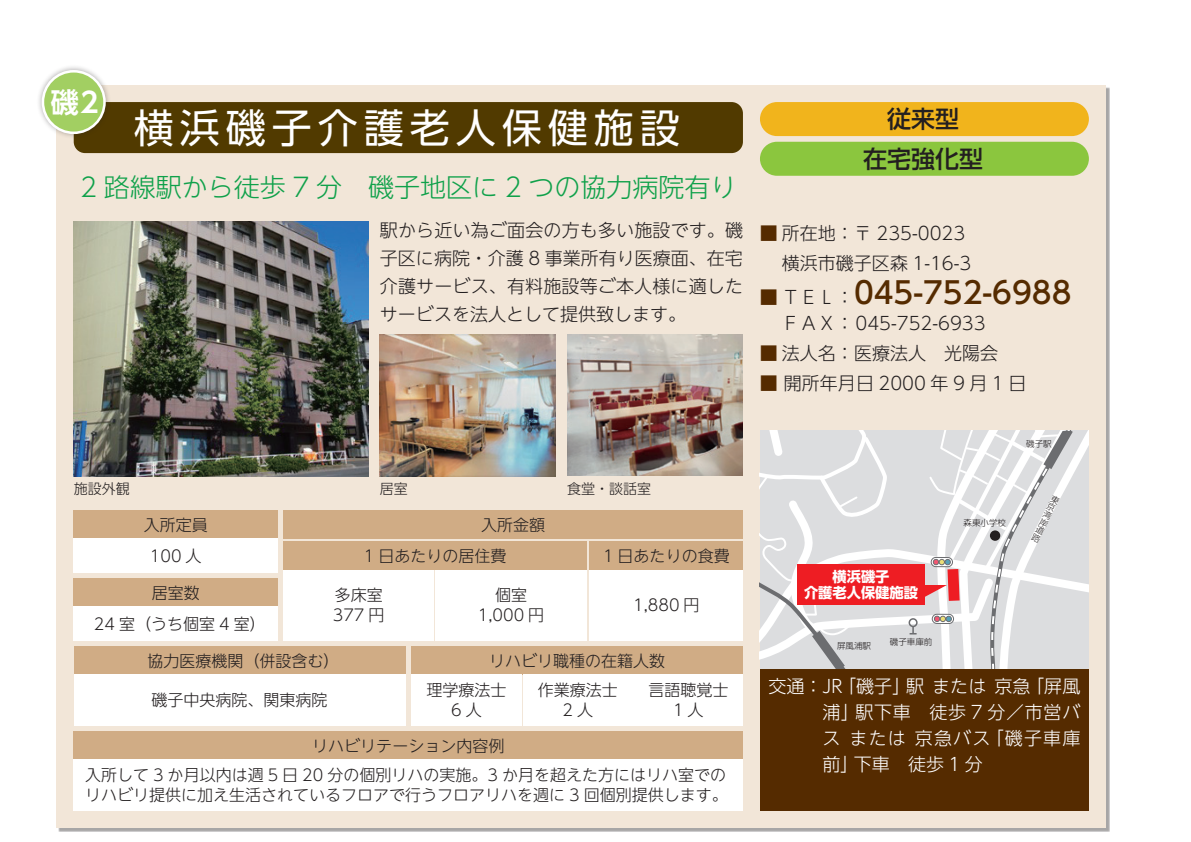
<style>
.page{position:relative;width:1191px;height:842px;background:#fff}
.page>*{position:absolute;margin:0;border:0;box-sizing:border-box;transform-origin:0 0}
.t1{font:40px "UD Shin Go NT Pro";letter-spacing:.15em;color:#fff}
.t2{font:500 30px "UD Shin Go NT Pro";color:#552b00}
.t3{font:700 28px "UD Shin Go Pro De";color:#fff}
.t4{font:300 26px "UD Shin Go NT Pro";color:#0fa14a}
.t5{font:500 24px/39.6px "UD Shin Go NT Pro";color:#231f20;text-align:center}
.t6{font:300 18px/28px "UD Shin Go NT Pro";color:#231f20;text-align:justify}
.t7{font:300 18px/26px "UD Shin Go NT Pro";letter-spacing:.04em;color:#fff;text-align:justify}
.t8{font:300 16px/20px "UD Shin Go NT Pro";color:#231f20;text-align:center}
.t9{font:700 14.2px/16px "UD Shin Go Pro";color:#fff;text-align:center}
.t10{font:300 14px "UD Shin Go NT Pro";color:#231f20}
.t11{font:300 8.6px/8.6px "UD Shin Go Pro";color:#231f20;text-align:justify}
.s1{color:#552b00}
.s2{font-weight:300;font-size:18px}
.s3{font-weight:300;font-size:18px;color:#231f20}
</style>
<div class="page">
<div style="left:57px;top:85px;width:1049px;height:743px;background:#f2e6d8"></div>
<div style="left:74px;top:102px;width:669px;height:51px;background:#513a00;border-radius:11px"></div>
<div style="left:760px;top:102px;width:329px;height:34px;background:#f1b41c;border-radius:17px"></div>
<div style="left:760px;top:142px;width:329px;height:34px;background:#8bc63e;border-radius:17px"></div>
<img style="left:74px;top:221px;width:295px;height:255px">
<img style="left:380px;top:334px;width:176px;height:142px">
<img style="left:567px;top:334px;width:176px;height:142px">
<svg style="left:760px;top:431px;width:329px;height:238px;background:#e0d1d3"></svg>
<div style="left:990px;top:530px;width:10px;height:11px;background:#231f20;border-radius:50%"></div>
<div style="left:74px;top:510px;width:204px;height:29px;background:#d0ac85"></div>
<div style="left:283px;top:510px;width:460px;height:29px;background:#d0ac85"></div>
<div style="left:283px;top:541px;width:304px;height:29px;background:#d0ac85"></div>
<div style="left:590px;top:541px;width:153px;height:29px;background:#d0ac85"></div>
<div style="left:74px;top:578px;width:204px;height:29px;background:#d0ac85"></div>
<div style="left:74px;top:646px;width:331px;height:29px;background:#d0ac85"></div>
<div style="left:74px;top:731px;width:669px;height:29px;background:#d0ac85"></div>
<div style="left:411px;top:646px;width:332px;height:29px;background:#d0ac85"></div>
<div style="left:74px;top:539px;width:204px;height:34px;background:#fff"></div>
<div style="left:283px;top:570px;width:151px;height:71px;background:#fff"></div>
<div style="left:435px;top:570px;width:152px;height:71px;background:#fff"></div>
<div style="left:590px;top:570px;width:153px;height:71px;background:#fff"></div>
<div style="left:74px;top:607px;width:204px;height:34px;background:#fff"></div>
<div style="left:74px;top:675px;width:331px;height:51px;background:#fff"></div>
<div style="left:74px;top:760px;width:669px;height:51px;background:#fff"></div>
<div style="left:411px;top:675px;width:111px;height:51px;background:#fff"></div>
<div style="left:523px;top:675px;width:109px;height:51px;background:#fff"></div>
<div style="left:634px;top:675px;width:109px;height:51px;background:#fff"></div>
<div style="left:760px;top:669px;width:329px;height:142px;background:#552b00"></div>
<div style="left:36px;top:64px;width:75px;height:75px;background:#231f20;opacity:.35"></div>
<div style="left:43px;top:71px;width:61px;height:62px;background:#a2cf62;border-radius:50%"></div>
<div style="left:42px;top:70px;width:64px;height:64px;border:3px solid #fff;border-radius:50%"></div>
<h3 class="t3" style="left:51px;top:79px;width:49px">磯2</h3>
<h1 class="t1" style="left:134px;top:95px;width:547px">横浜磯子介護老人保健施設</h1>
<h3 class="t5" style="left:863px;top:99px;width:121px">従来型<br>在宅強化型</h3>
<h3 class="t4" style="left:80px;top:166px;width:657px">2 路線駅から徒歩 7 分　磯子地区に 2 つの協力病院有り</h3>
<p class="t6" style="left:380px;top:215px;width:364px">駅から近い為ご面会の方も多い施設です。磯子区に病院・介護 8 事業所有り医療面、在宅介護サービス、有料施設等ご本人様に適したサービスを法人として提供致します。</p>
<p class="t6" style="left:782px;top:217px;width:191px;line-height:30px;text-indent:-22px"><span class="s1">■</span> 所在地：〒 235-0023横浜市磯子区森 1-16-3</p>
<h2 class="t2" style="left:760px;top:269px;width:313px"><span class="s2">■</span> <span class="s3">ＴＥＬ：</span>045-752-6988</h2>
<p class="t6" style="left:782px;top:308px;width:205px">ＦＡＸ：045-752-6933</p>
<p class="t6" style="left:760px;top:338px;width:239px"><span class="s1">■</span> 法人名：医療法人　光陽会</p>
<p class="t6" style="left:760px;top:368px;width:268px"><span class="s1">■</span> 開所年月日 2000 年 9 月 1 日</p>
<p class="t10" style="left:74px;top:478px;width:57px">施設外観</p>
<p class="t10" style="left:380px;top:478px;width:29px">居室</p>
<p class="t10" style="left:567px;top:478px;width:85px">食堂・談話室</p>
<p class="t8" style="left:144px;top:514px;width:65px">入所定員</p>
<p class="t8" style="left:364px;top:508px;width:183px;line-height:31.2px;text-align:left;text-indent:117px">入所金額<br>1 日あたりの居住費</p>
<p class="t8" style="left:150px;top:545px;width:53px">100 人</p>
<p class="t8" style="left:603px;top:545px;width:128px">1 日あたりの食費</p>
<p class="t8" style="left:152px;top:582px;width:49px">居室数</p>
<p class="t8" style="left:94px;top:613px;width:173px">24 室（うち個室 4 室）</p>
<p class="t8" style="left:333px;top:585px;width:53px;text-align:left">多床室<br>377 円</p>
<p class="t8" style="left:478px;top:585px;width:68px">個室<br>1,000 円</p>
<p class="t8" style="left:633px;top:595px;width:68px">1,880 円</p>
<p class="t8" style="left:148px;top:650px;width:193px">協力医療機関（併設含む）</p>
<p class="t8" style="left:489px;top:650px;width:177px">リハビリ職種の在籍人数</p>
<p class="t9" style="left:804px;top:568px;width:115px">横浜磯子<br>介護老人保健施設</p>
<p class="t11" style="left:837px;top:641px;width:36px">屏風浦駅</p>
<p class="t11" style="left:890px;top:637px;width:44px">磯子車庫前</p>
<p class="t11" style="left:963px;top:518px;width:44px">森東小学校</p>
<p class="t11" style="left:1026px;top:439px;width:27px">磯子駅</p>
<p class="t11" style="left:1053px;top:494px;width:6px;rotate:26deg">東京湾岸道路</p>
<p class="t8" style="left:426px;top:680px;width:81px">理学療法士<br>6人</p>
<p class="t8" style="left:538px;top:680px;width:81px">作業療法士<br>2人</p>
<p class="t8" style="left:648px;top:680px;width:81px">言語聴覚士<br>1人</p>
<p class="t7" style="left:822px;top:673px;width:259px;text-indent:-54px">交通：JR「磯子」駅または京急「屏風浦」駅下車　徒歩 7 分／市営バスまたは京急バス「磯子車庫前」下車　徒歩 1 分</p>
<p class="t8" style="left:152px;top:690px;width:177px">磯子中央病院、関東病院</p>
<p class="t8" style="left:312px;top:735px;width:193px">リハビリテーション内容例</p>
<p class="t8" style="left:85px;top:765px;width:644px;text-align:left">入所して 3 か月以内は週 5 日 20 分の個別リハの実施。3 か月を超えた方にはリハ室でのリハビリ提供に加え生活されているフロアで行うフロアリハを週に 3 回個別提供します。</p>
</div>
